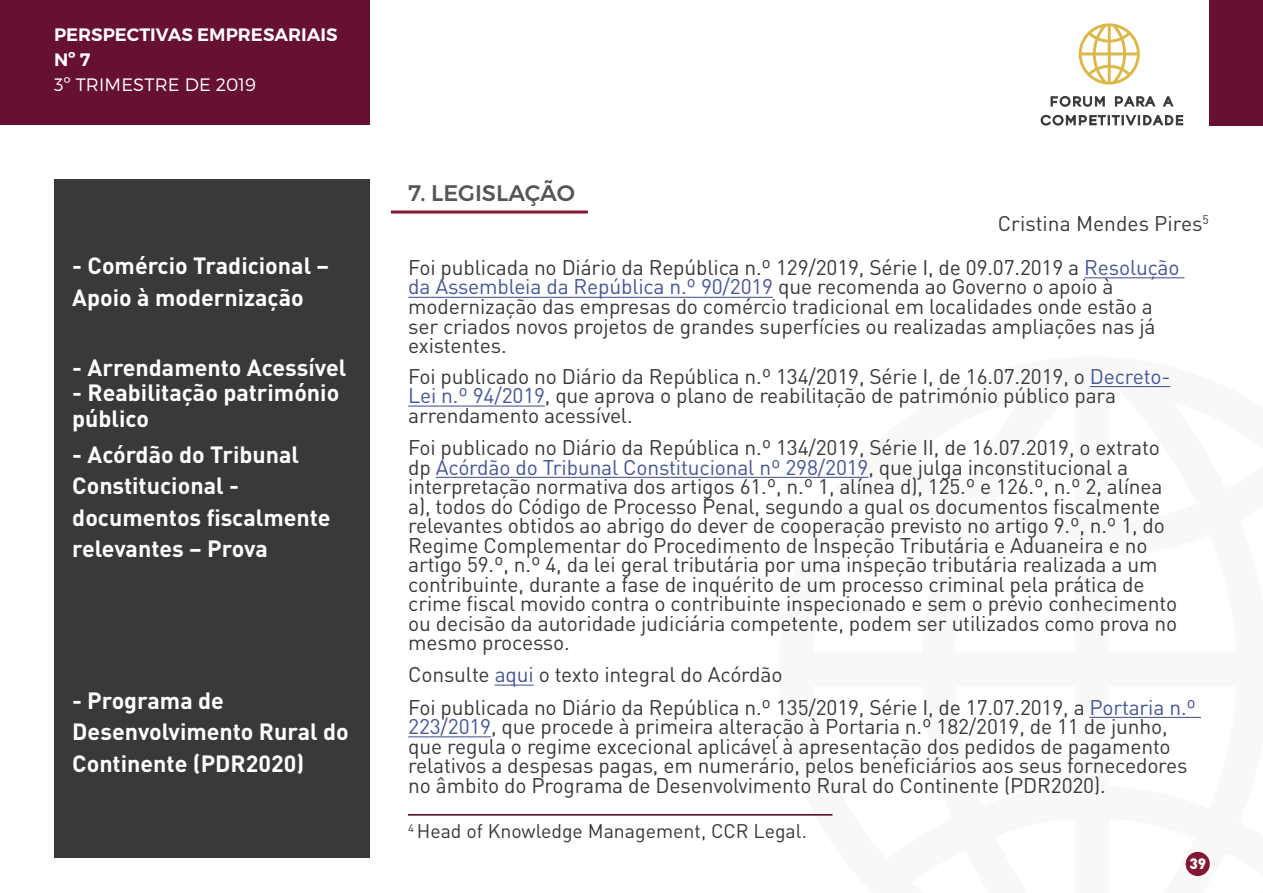
<style>
.page{position:relative;width:1263px;height:893px;background:#fff}
.page>*{position:absolute;margin:0;border:0;box-sizing:border-box;transform-origin:0 0}
.t1{font:700 23.25px/31.5px "DIN Pro";color:#fff}
.t2{font:500 22.5px "Montserrat";color:#575656}
.t3{font:21px/19.5px "DIN Pro";letter-spacing:-.01em;color:#3b383a}
.t4{font:19.5px "DIN Pro";color:#3b383a}
.t5{font:600 18px/25.2px "Montserrat";color:#fff}
.t6{font:300 18px "Montserrat";letter-spacing:.01em;color:#fff}
.t7{font:900 15px "DIN Pro";color:#fff}
.s1{color:#465792}
</style>
<div class="page">
<div style="left:54px;top:179px;width:316px;height:678px;background:#3b383a"></div>
<div style="left:0;top:0;width:370px;height:125px;background:#661034"></div>
<div style="left:1210px;top:0;width:53px;height:125px;background:#661034"></div>
<svg style="left:1079px;top:23px;width:61px;height:62px"></svg>
<svg style="left:1050px;top:96px;width:55px;height:11px"></svg>
<svg style="left:1115px;top:96px;width:41px;height:11px"></svg>
<svg style="left:1162px;top:96px;width:12px;height:11px"></svg>
<svg style="left:1040px;top:114px;width:143px;height:12px"></svg>
<div style="left:1185px;top:852px;width:25px;height:24px;background:#831832;border-radius:50%"></div>
<hr style="left:1084px;top:277px;width:100px;height:1px;background:#465792">
<hr style="left:408px;top:297px;width:365px;height:1px;background:#465792">
<hr style="left:1090px;top:386px;width:80px;height:1px;background:#465792">
<hr style="left:408px;top:406px;width:137px;height:1px;background:#465792">
<hr style="left:436px;top:477px;width:432px;height:1px;background:#465792">
<hr style="left:495px;top:685px;width:39px;height:1px;background:#465792">
<hr style="left:1089px;top:717px;width:112px;height:1px;background:#465792">
<hr style="left:408px;top:736px;width:83px;height:1px;background:#465792">
<hr style="left:391px;top:211px;width:197px;height:3px;background:#831832">
<hr style="left:408px;top:814px;width:424px;height:2px;background:#661034">
<p class="t5" style="left:54px;top:22px;width:285px">PERSPECTIVAS EMPRESARIAIS<br>Nº 7</p>
<p class="t6" style="left:54px;top:74px;width:204px">3º TRIMESTRE DE 2019</p>
<p class="t1" style="left:72px;top:249px;width:258px">- Comércio Tradicional –<br>Apoio à modernização</p>
<p class="t1" style="left:72px;top:351px;width:276px">- Arrendamento Acessível</p>
<p class="t1" style="left:72px;top:379px;width:268px;line-height:25.5px">- Reabilitação património público</p>
<p class="t1" style="left:72px;top:438px;width:260px">- Acórdão do Tribunal<br>Constitucional - documentos fiscalmente relevantes – Prova</p>
<p class="t1" style="left:72px;top:684px;width:278px">- Programa de<br>Desenvolvimento Rural do<br>Continente (PDR2020)</p>
<p class="t2" style="left:408px;top:179px;width:168px">7. LEGISLAÇÃO</p>
<p class="t3" style="left:998px;top:213px;width:212px">Cristina Mendes Pires<sup>5</sup></p>
<p class="t3" style="left:408px;top:257px;width:773px">Foi publicada no Diário da República n.º 129/2019, Série I, de 09.07.2019 a <span class="s1">Resolução da Assembleia da República n.º 90/2019</span> que recomenda ao Governo o apoio à modernização das empresas do comércio tradicional em localidades onde estão a ser criados novos projetos de grandes superfícies ou realizadas ampliações nas já existentes.</p>
<p class="t3" style="left:408px;top:366px;width:763px">Foi publicado no Diário da República n.º 134/2019, Série I, de 16.07.2019, o <span class="s1">Decreto-<br>Lei n.º 94/2019</span>, que aprova o plano de reabilitação de património público para arrendamento acessível.</p>
<p class="t3" style="left:408px;top:437px;width:770px">Foi publicado no Diário da República n.º 134/2019, Série II, de 16.07.2019, o extrato dp <span class="s1">Acórdão do Tribunal Constitucional nº 298/2019</span>, que julga inconstitucional a interpretação normativa dos artigos 61.º, n.º 1, alínea d), 125.º e 126.º, n.º 2, alínea a), todos do Código de Processo Penal, segundo a qual os documentos fiscalmente relevantes obtidos ao abrigo do dever de cooperação previsto no artigo 9.º, n.º 1, do Regime Complementar do Procedimento de Inspeção Tributária e Aduaneira e no artigo 59.º, n.º 4, da lei geral tributária por uma inspeção tributária realizada a um contribuinte, durante a fase de inquérito de um processo criminal pela prática de crime fiscal movido contra o contribuinte inspecionado e sem o prévio conhecimento ou decisão da autoridade judiciária competente, podem ser utilizados como prova no mesmo processo.</p>
<p class="t3" style="left:408px;top:658px;width:789px;line-height:32.2px">Consulte <span class="s1">aqui</span> o texto integral do Acórdão<br>Foi publicada no Diário da República n.º 135/2019, Série I, de 17.07.2019, a <span class="s1">Portaria n.º</span></p>
<p class="t3" style="left:408px;top:716px;width:781px"><span class="s1">223/2019</span>, que procede à primeira alteração à Portaria n.º 182/2019, de 11 de junho, que regula o regime excecional aplicável à apresentação dos pedidos de pagamento relativos a despesas pagas, em numerário, pelos beneficiários aos seus fornecedores no âmbito do Programa de Desenvolvimento Rural do Continente (PDR2020).</p>
<p class="t4" style="left:408px;top:818px;width:400px"><sup>4</sup> Head of Knowledge Management, CCR Legal.</p>
<p class="t7" style="left:1189px;top:853px;width:18px">39</p>
</div>
